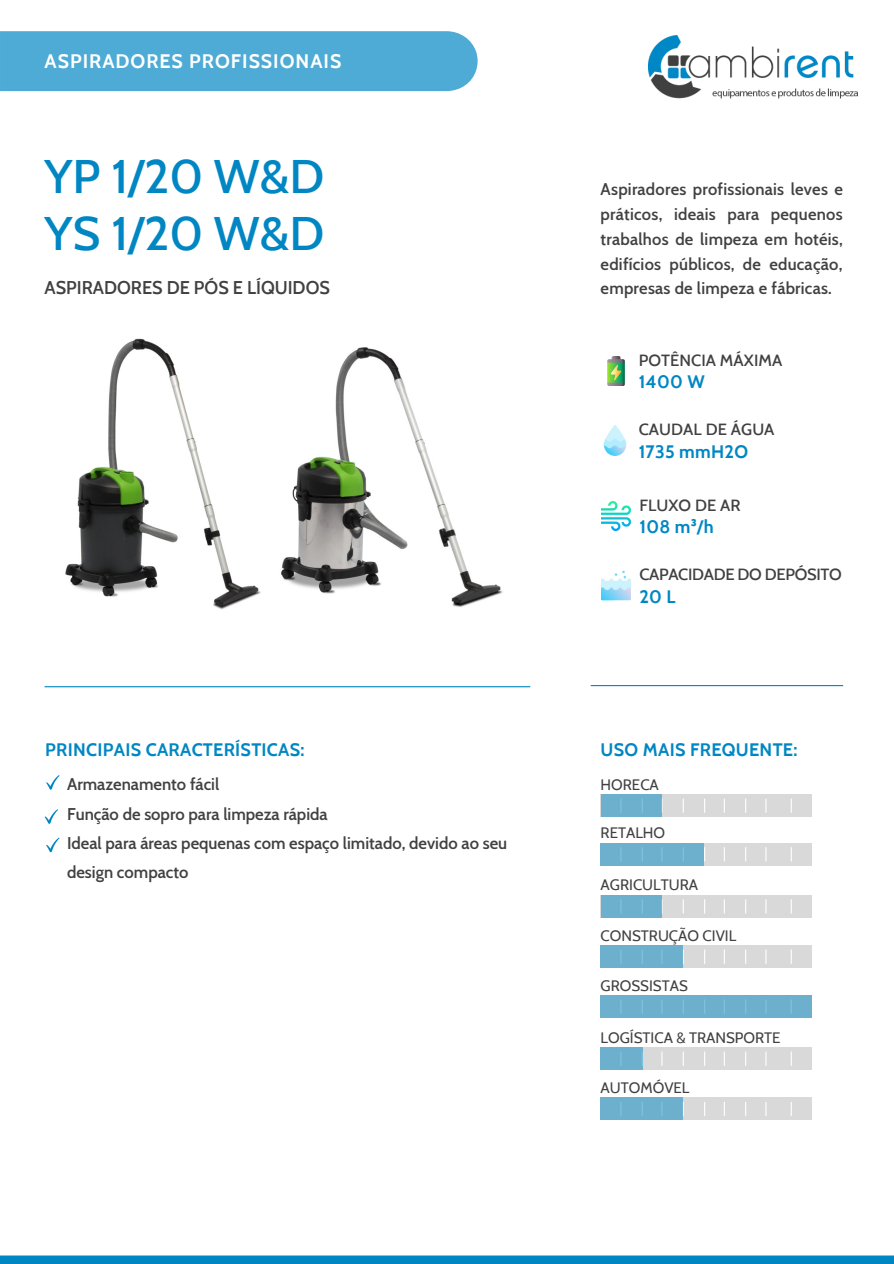
<style>
.page{position:relative;width:894px;height:1264px;background:#fff}
.page>*{position:absolute;margin:0;border:0;box-sizing:border-box;transform-origin:0 0}
.t1{font:500 48px "Cabin";color:#0087c3}
.t2{font:700 19.5px "Cabin";letter-spacing:.05em;color:#fff}
.t3{font:700 18px "Cabin";letter-spacing:.015em;color:#0087c3}
.t4{font:600 18px "Cabin";color:#414042}
.t5{font:600 16.5px/24.8px "Cabin";color:#414042;text-align:justify}
.t6{font:500 16.5px "Cabin";letter-spacing:.005em;color:#414042}
.t7{font:500 16.5px "Cabin";letter-spacing:-.02em;color:#414042}
.t8{font:15.15px "Cabin";color:#414042}
</style>
<div class="page">
<div style="left:0;top:31px;width:477px;height:60px;background:#4eabd5"></div>
<svg style="left:46px;top:775px;width:14px;height:14px"></svg>
<svg style="left:46px;top:837px;width:13px;height:15px"></svg>
<div style="left:0;top:1255px;width:893px;height:8px;background:#0087c3"></div>
<img style="left:607px;top:356px;width:18px;height:30px">
<img style="left:603px;top:426px;width:24px;height:29px">
<img style="left:601px;top:501px;width:29px;height:30px">
<img style="left:601px;top:571px;width:29px;height:29px">
<svg style="left:45px;top:809px;width:13px;height:14px"></svg>
<div style="left:600px;top:794px;width:211px;height:22px;background:#d9d9d9"></div>
<svg style="left:704px;top:799px;width:1px;height:13px"></svg>
<svg style="left:661px;top:799px;width:1px;height:13px"></svg>
<svg style="left:745px;top:799px;width:1px;height:13px"></svg>
<svg style="left:765px;top:799px;width:1px;height:13px"></svg>
<svg style="left:790px;top:799px;width:1px;height:13px"></svg>
<div style="left:600px;top:794px;width:61px;height:22px;background:#6db0ce"></div>
<div style="left:600px;top:843px;width:211px;height:22px;background:#d9d9d9"></div>
<svg style="left:704px;top:847px;width:1px;height:14px"></svg>
<svg style="left:745px;top:847px;width:1px;height:14px"></svg>
<svg style="left:765px;top:847px;width:1px;height:14px"></svg>
<svg style="left:790px;top:848px;width:1px;height:13px"></svg>
<div style="left:600px;top:843px;width:103px;height:22px;background:#6db0ce"></div>
<div style="left:600px;top:895px;width:211px;height:22px;background:#d9d9d9"></div>
<svg style="left:704px;top:899px;width:1px;height:14px"></svg>
<svg style="left:661px;top:899px;width:1px;height:14px"></svg>
<svg style="left:745px;top:899px;width:1px;height:14px"></svg>
<svg style="left:765px;top:899px;width:1px;height:14px"></svg>
<svg style="left:790px;top:900px;width:1px;height:13px"></svg>
<div style="left:600px;top:895px;width:61px;height:22px;background:#6db0ce"></div>
<div style="left:600px;top:945px;width:211px;height:22px;background:#d9d9d9"></div>
<svg style="left:704px;top:949px;width:1px;height:14px"></svg>
<svg style="left:682px;top:949px;width:1px;height:14px"></svg>
<svg style="left:745px;top:949px;width:1px;height:14px"></svg>
<svg style="left:765px;top:950px;width:1px;height:13px"></svg>
<svg style="left:790px;top:950px;width:1px;height:13px"></svg>
<div style="left:600px;top:945px;width:82px;height:22px;background:#6db0ce"></div>
<hr style="left:45px;top:686px;width:485px;height:1px;background:#0087c3">
<hr style="left:590px;top:685px;width:252px;height:1px;background:#0087c3">
<div style="left:600px;top:995px;width:211px;height:22px;background:#6db0ce"></div>
<div style="left:600px;top:1047px;width:211px;height:22px;background:#d9d9d9"></div>
<svg style="left:704px;top:1051px;width:1px;height:14px"></svg>
<svg style="left:661px;top:1052px;width:1px;height:13px"></svg>
<svg style="left:745px;top:1051px;width:1px;height:14px"></svg>
<svg style="left:765px;top:1052px;width:1px;height:13px"></svg>
<svg style="left:790px;top:1052px;width:1px;height:13px"></svg>
<div style="left:600px;top:1047px;width:42px;height:22px;background:#6db0ce"></div>
<div style="left:600px;top:1097px;width:211px;height:22px;background:#d9d9d9"></div>
<svg style="left:704px;top:1102px;width:1px;height:13px"></svg>
<svg style="left:682px;top:1102px;width:1px;height:13px"></svg>
<svg style="left:745px;top:1102px;width:1px;height:13px"></svg>
<svg style="left:765px;top:1102px;width:1px;height:13px"></svg>
<svg style="left:790px;top:1102px;width:1px;height:13px"></svg>
<div style="left:600px;top:1097px;width:82px;height:22px;background:#6db0ce"></div>
<img style="left:65px;top:338px;width:196px;height:272px">
<img style="left:281px;top:347px;width:222px;height:260px">
<img style="left:648px;top:35px;width:209px;height:63px">
<p class="t2" style="left:45px;top:49px;width:298px">ASPIRADORES PROFISSIONAIS</p>
<p class="t1" style="left:45px;top:146px;width:281px">YP 1/20 W&amp;D</p>
<p class="t1" style="left:45px;top:204px;width:281px">YS 1/20 W&amp;D</p>
<p class="t5" style="left:600px;top:177px;width:244px">Aspiradores profissionais leves e práticos, ideais para pequenos trabalhos de limpeza em hotéis, edifícios públicos, de educação,</p>
<p class="t4" style="left:45px;top:276px;width:287px">ASPIRADORES DE PÓS E LÍQUIDOS</p>
<p class="t5" style="left:600px;top:276px;width:232px">empresas de limpeza e fábricas.</p>
<p class="t6" style="left:638px;top:350px;width:145px">POTÊNCIA MÁXIMA</p>
<p class="t3" style="left:638px;top:370px;width:68px">1400 W</p>
<p class="t6" style="left:638px;top:419px;width:137px">CAUDAL DE ÁGUA</p>
<p class="t3" style="left:638px;top:440px;width:111px">1735 mmH2O</p>
<p class="t3" style="left:45px;top:738px;width:260px">PRINCIPAIS CARACTERÍSTICAS:</p>
<p class="t5" style="left:67px;top:772px;width:154px">Armazenamento fácil</p>
<p class="t5" style="left:67px;top:801px;width:262px">Função de sopro para limpeza rápida</p>
<p class="t5" style="left:67px;top:828px;width:441px;line-height:29.2px">Ideal para áreas pequenas com espaço limitado, devido ao seu design compacto</p>
<p class="t6" style="left:639px;top:495px;width:103px">FLUXO DE AR</p>
<p class="t3" style="left:639px;top:516px;width:76px">108 m³/h</p>
<p class="t7" style="left:639px;top:564px;width:204px">CAPACIDADE DO DEPÓSITO</p>
<p class="t3" style="left:639px;top:585px;width:38px">20 L</p>
<p class="t3" style="left:600px;top:738px;width:198px">USO MAIS FREQUENTE:</p>
<p class="t8" style="left:600px;top:775px;width:60px">HORECA</p>
<p class="t8" style="left:600px;top:823px;width:66px">RETALHO</p>
<p class="t8" style="left:600px;top:875px;width:99px">AGRICULTURA</p>
<p class="t8" style="left:600px;top:926px;width:137px">CONSTRUÇÃO CIVIL</p>
<p class="t8" style="left:600px;top:975px;width:89px">GROSSISTAS</p>
<p class="t8" style="left:600px;top:1028px;width:181px">LOGÍSTICA &amp; TRANSPORTE</p>
<p class="t8" style="left:600px;top:1078px;width:90px">AUTOMÓVEL</p>
</div>
